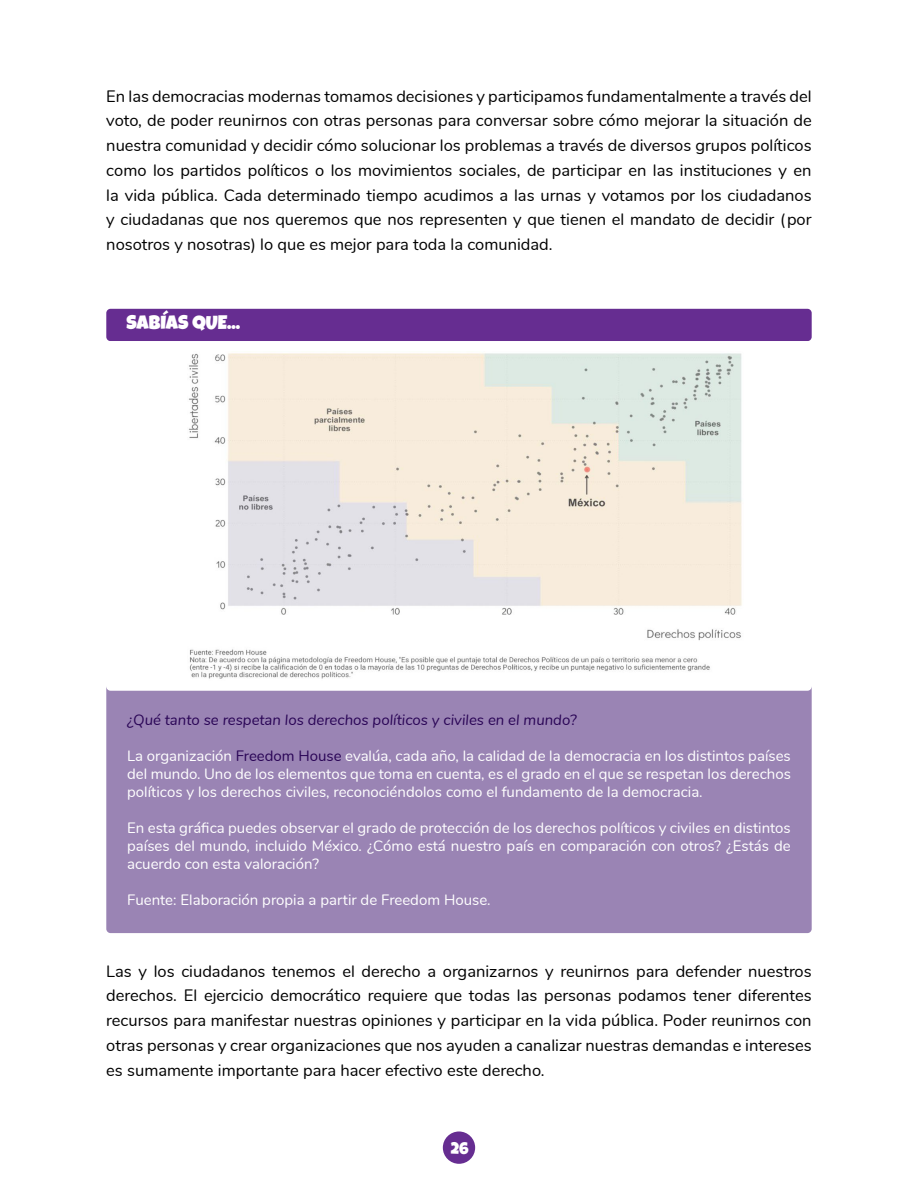
<style>
.page{position:relative;width:918px;height:1188px;background:#fff}
.page>*{position:absolute;margin:0;border:0;box-sizing:border-box;transform-origin:0 0}
.t1{font:19.5px "Luckiest Guy";color:#fff}
.t2{font:16.5px/24.8px "Nunito";color:#000;text-align:justify}
.t3{font:16.5px "Luckiest Guy";color:#fff}
.t4{font:15px/18px "Nunito";color:#fff;text-align:justify}
.t5{font:italic 15px "Nunito";color:#2a0556}
.s1{color:#2a0556}
</style>
<div class="page">
<div style="left:443px;top:1131px;width:32px;height:33px;background:#662d91;border-radius:50%"></div>
<div style="left:106px;top:684px;width:706px;height:249px;background:#9a84b4;border-radius:4px"></div>
<div style="left:106px;top:309px;width:706px;height:32px;background:#662d91;border-radius:4px"></div>
<div style="left:106px;top:341px;width:706px;height:350px;background:#fff;border-radius:4px"></div>
<img style="left:189px;top:353px;width:553px;height:326px">
<p class="t2" style="left:106px;top:83px;width:707px">En las democracias modernas tomamos decisiones y participamos fundamentalmente a través del voto, de poder reunirnos con otras personas para conversar sobre cómo mejorar la situación de nuestra comunidad y decidir cómo solucionar los problemas a través de diversos grupos políticos como los partidos políticos o los movimientos sociales, de participar en las instituciones y en la vida pública. Cada determinado tiempo acudimos a las urnas y votamos por los ciudadanos y ciudadanas que nos queremos que nos representen y que tienen el mandato de decidir (por nosotros y nosotras) lo que es mejor para toda la comunidad.</p>
<p class="t1" style="left:126px;top:310px;width:115px">SABÍAS QUE...</p>
<p class="t5" style="left:127px;top:709px;width:451px">¿Qué tanto se respetan los derechos políticos y civiles en el mundo?</p>
<p class="t4" style="left:127px;top:746px;width:665px">La organización <span class="s1">Freedom House</span> evalúa, cada año, la calidad de la democracia en los distintos países del mundo. Uno de los elementos que toma en cuenta, es el grado en el que se respetan los derechos políticos y los derechos civiles, reconociéndolos como el fundamento de la democracia.</p>
<p class="t4" style="left:127px;top:818px;width:665px">En esta gráfica puedes observar el grado de protección de los derechos políticos y civiles en distintos países del mundo, incluido México. ¿Cómo está nuestro país en comparación con otros? ¿Estás de acuerdo con esta valoración?</p>
<p class="t4" style="left:127px;top:890px;width:365px">Fuente: Elaboración propia a partir de Freedom House.</p>
<p class="t2" style="left:106px;top:958px;width:707px">Las y los ciudadanos tenemos el derecho a organizarnos y reunirnos para defender nuestros derechos. El ejercicio democrático requiere que todas las personas podamos tener diferentes recursos para manifestar nuestras opiniones y participar en la vida pública. Poder reunirnos con otras personas y crear organizaciones que nos ayuden a canalizar nuestras demandas e intereses es sumamente importante para hacer efectivo este derecho.</p>
<p class="t3" style="left:451px;top:1138px;width:19px">26</p>
</div>
